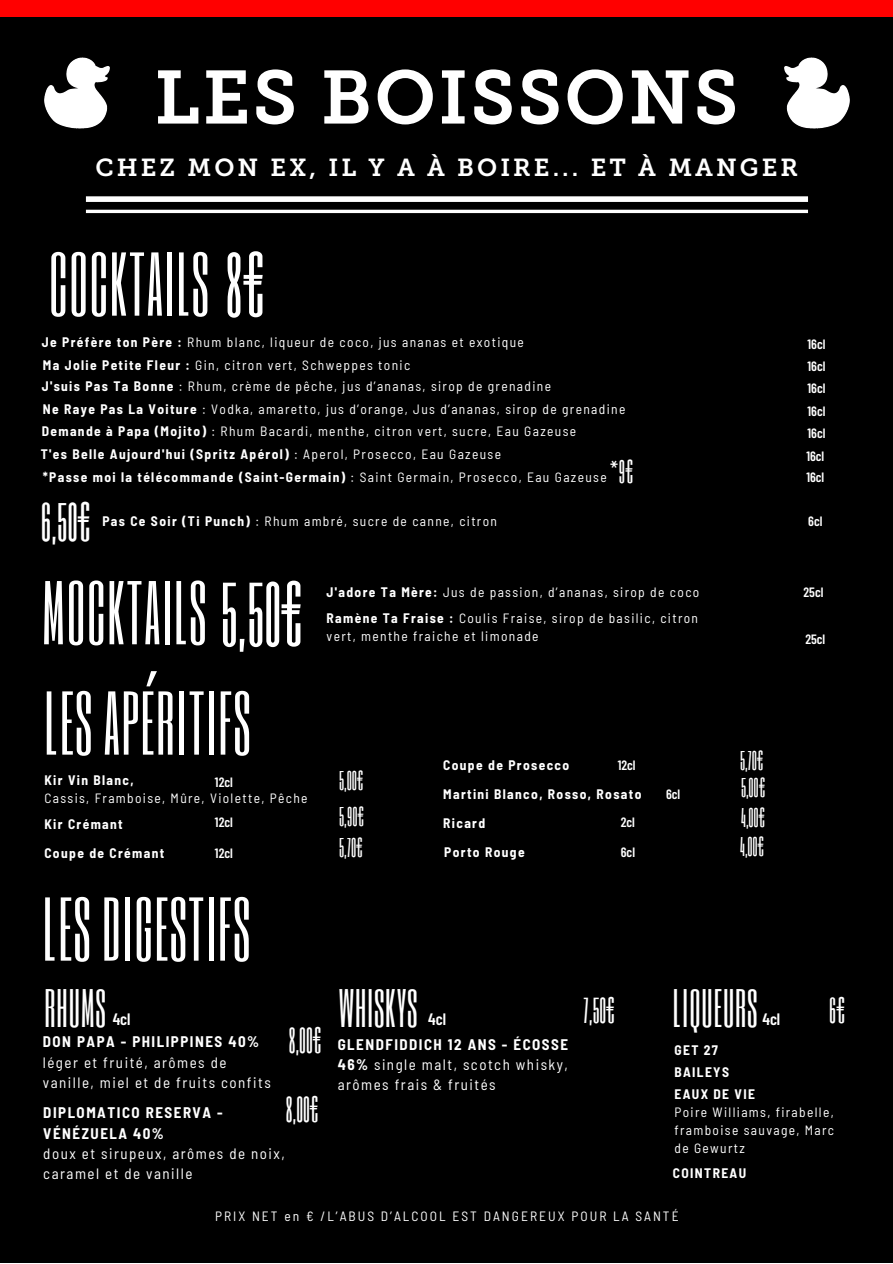
<style>
.page{position:relative;width:893px;height:1264px;background:#fff}
.page>*{position:absolute;margin:0;border:0;box-sizing:border-box;transform-origin:0 0}
.t1{font:75px "Six Caps";letter-spacing:.02em;color:#fff}
.t2{font:75px "Museo Slab 700";letter-spacing:.03em;color:#fff}
.t3{font:45px "Six Caps";letter-spacing:.02em;color:#fff}
.t4{font:30px "Six Caps";color:#fff}
.t5{font:24.45px "Museo Slab 700";letter-spacing:.125em;color:#fff}
.t6{font:22.5px/36.6px "Six Caps";letter-spacing:.02em;color:#fff}
.t7{font:600 16.5px "Barlow Condensed";color:#fff}
.t8{font:semi-condensed 15px/20.2px "Barlow";letter-spacing:.1em;color:#fff}
.t9{font:700 semi-condensed 15px/20.2px "Barlow";letter-spacing:.1em;color:#fff}
.t10{font:semi-condensed 13.5px/18px "Barlow";letter-spacing:.1em;color:#fff}
.t11{font:700 semi-condensed 13.5px/28.8px "Barlow";letter-spacing:.1em;color:#fff}
.t12{font:600 13.5px/22.4px "Barlow Condensed";color:#fff;text-align:justify}
.t13{font:semi-condensed 13.5px "Barlow";letter-spacing:.15em;color:#fff}
.s1{font-weight:700}
.s2{font-weight:400}
.s3{font-family:"Six Caps";font-weight:400;font-stretch:normal;font-size:27px}
</style>
<div class="page">
<div style="left:0;top:0;width:892px;height:1262px;background:#000"></div>
<div style="left:86px;top:196px;width:722px;height:6px;background:#fff"></div>
<hr style="left:86px;top:210px;width:722px;height:3px;background:#fff">
<img style="left:44px;top:57px;width:66px;height:72px">
<img style="left:784px;top:57px;width:66px;height:72px">
<div style="left:0;top:0;width:892px;height:17px;background:#f00"></div>
<h1 class="t2" style="left:154px;top:67px;width:585px">LES BOISSONS</h1>
<h3 class="t5" style="left:95px;top:158px;width:704px">CHEZ MON EX, IL Y A À BOIRE... ET À MANGER</h3>
<h1 class="t1" style="left:49px;top:233px;width:216px">COCKTAILS 8€</h1>
<p class="t10" style="left:42px;top:332px;width:483px"><span class="s1">Je Préfère ton Père :</span> Rhum blanc, liqueur de coco, jus ananas et exotique</p>
<p class="t12" style="left:807px;top:332px;width:19px">16cl</p>
<p class="t10" style="left:42px;top:377px;width:511px"><span class="s1">J'suis Pas Ta Bonne</span> : Rhum, crème de pêche, jus d’ananas, sirop de grenadine</p>
<p class="t10" style="left:43px;top:355px;width:369px"><span class="s1">Ma Jolie Petite Fleur :</span> Gin, citron vert, Schweppes tonic</p>
<p class="t12" style="left:807px;top:355px;width:19px">16cl 16cl 16cl</p>
<p class="t12" style="left:806px;top:444px;width:19px">16cl</p>
<p class="t10" style="left:43px;top:400px;width:584px"><span class="s1">Ne Raye Pas La Voiture</span> : Vodka, amaretto, jus d’orange, Jus d’ananas, sirop de grenadine</p>
<p class="t10" style="left:41px;top:419px;width:537px;line-height:22.8px"><span class="s1">Demande à Papa (Mojito)</span> : Rhum Bacardi, menthe, citron vert, sucre, Eau Gazeuse<br><span class="s1">T'es Belle Aujourd'hui (Spritz Apérol)</span> : Aperol, Prosecco, Eau Gazeuse</p>
<p class="t12" style="left:807px;top:421px;width:19px">16cl</p>
<p class="t11" style="left:43px;top:462px;width:591px">*Passe moi la télécommande (Saint-Germain) <span class="s2">: Saint Germain, Prosecco, Eau Gazeuse</span> <span class="s3">*9€</span></p>
<p class="t12" style="left:806px;top:466px;width:19px">16cl</p>
<h2 class="t3" style="left:41px;top:491px;width:51px">6,50€</h2>
<p class="t10" style="left:102px;top:511px;width:396px"><span class="s1">Pas Ce Soir (Ti Punch)</span> : Rhum ambré, sucre de canne, citron</p>
<p class="t12" style="left:808px;top:509px;width:16px">6cl</p>
<h1 class="t1" style="left:42px;top:561px;width:261px">MOCKTAILS 5,50€</h1>
<h1 class="t1" style="left:44px;top:671px;width:207px">LES APÉRITIFS</h1>
<p class="t11" style="left:44px;top:765px;width:91px">Kir Vin Blanc,</p>
<p class="t10" style="left:44px;top:788px;width:264px">Cassis, Framboise, Mûre, Violette, Pêche</p>
<p class="t12" style="left:215px;top:770px;width:19px">12cl</p>
<p class="t12" style="left:215px;top:810px;width:19px">12cl</p>
<p class="t12" style="left:215px;top:841px;width:19px">12cl</p>
<p class="t11" style="left:44px;top:808px;width:121px;line-height:29.5px">Kir Crémant<br>Coupe de Crémant</p>
<p class="t10" style="left:326px;top:582px;width:374px"><span class="s1">J'adore Ta Mère:</span> Jus de passion, d’ananas, sirop de coco</p>
<p class="t12" style="left:803px;top:580px;width:21px">25cl</p>
<p class="t10" style="left:326px;top:608px;width:373px"><span class="s1">Ramène Ta Fraise :</span> Coulis Fraise, sirop de basilic, citron</p>
<p class="t10" style="left:326px;top:626px;width:213px">vert, menthe fraiche et limonade</p>
<p class="t12" style="left:805px;top:627px;width:21px">25cl</p>
<h3 class="t6" style="left:339px;top:761px;width:26px">5,00€<br>5,90€</h3>
<h3 class="t6" style="left:339px;top:828px;width:25px">5,70€</h3>
<p class="t11" style="left:443px;top:750px;width:200px">Coupe de Prosecco<br>Martini Blanco, Rosso, Rosato<br>Ricard<br>Porto Rouge</p>
<p class="t12" style="left:617px;top:753px;width:19px">12cl</p>
<p class="t12" style="left:620px;top:807px;width:16px;line-height:29.7px">2cl<br>6cl</p>
<p class="t12" style="left:666px;top:782px;width:16px">6cl</p>
<h3 class="t6" style="left:740px;top:745px;width:26px;line-height:27.6px">5,70€<br>5,00€</h3>
<h3 class="t6" style="left:740px;top:802px;width:26px;line-height:29.4px">4,00€<br>4,00€</h3>
<h1 class="t1" style="left:43px;top:877px;width:208px">LES DIGESTIFS</h1>
<h2 class="t3" style="left:44px;top:977px;width:63px">RHUMS</h2>
<p class="t7" style="left:113px;top:1008px;width:19px">4cl</p>
<h3 class="t4" style="left:289px;top:1020px;width:33px">8,00€</h3>
<h3 class="t4" style="left:286px;top:1088px;width:33px">8,00€</h3>
<p class="t9" style="left:43px;top:1031px;width:218px">DON PAPA - PHILIPPINES 40%</p>
<p class="t8" style="left:43px;top:1051px;width:229px">léger et fruité, arômes de vanille, miel et de fruits confits</p>
<p class="t9" style="left:43px;top:1102px;width:181px">DIPLOMATICO RESERVA -<br>VÉNÉZUELA 40%</p>
<p class="t8" style="left:43px;top:1142px;width:243px">doux et sirupeux, arômes de noix, caramel et de vanille</p>
<h2 class="t3" style="left:339px;top:977px;width:80px">WHISKYS</h2>
<p class="t7" style="left:428px;top:1008px;width:19px">4cl</p>
<p class="t8" style="left:338px;top:1033px;width:232px;text-align:justify"><span class="s1">GLENDFIDDICH 12 ANS - ÉCOSSE 46%</span> single malt, scotch whisky, arômes frais &amp; fruités</p>
<h3 class="t4" style="left:583px;top:989px;width:32px">7,50€</h3>
<h2 class="t3" style="left:673px;top:977px;width:86px">LIQUEURS</h2>
<p class="t7" style="left:762px;top:1008px;width:19px">4cl</p>
<p class="t11" style="left:674px;top:1035px;width:45px">GET 27</p>
<h3 class="t4" style="left:829px;top:989px;width:17px">6€</h3>
<p class="t11" style="left:674px;top:1060px;width:82px;line-height:22px">BAILEYS<br>EAUX DE VIE</p>
<p class="t10" style="left:674px;top:1102px;width:161px;text-align:justify">Poire Williams, firabelle, framboise sauvage, Marc de Gewurtz</p>
<p class="t11" style="left:673px;top:1158px;width:75px">COINTREAU</p>
<p class="t13" style="left:215px;top:1207px;width:465px">PRIX NET en € /L’ABUS D’ALCOOL EST DANGEREUX POUR LA SANTÉ</p>
</div>
